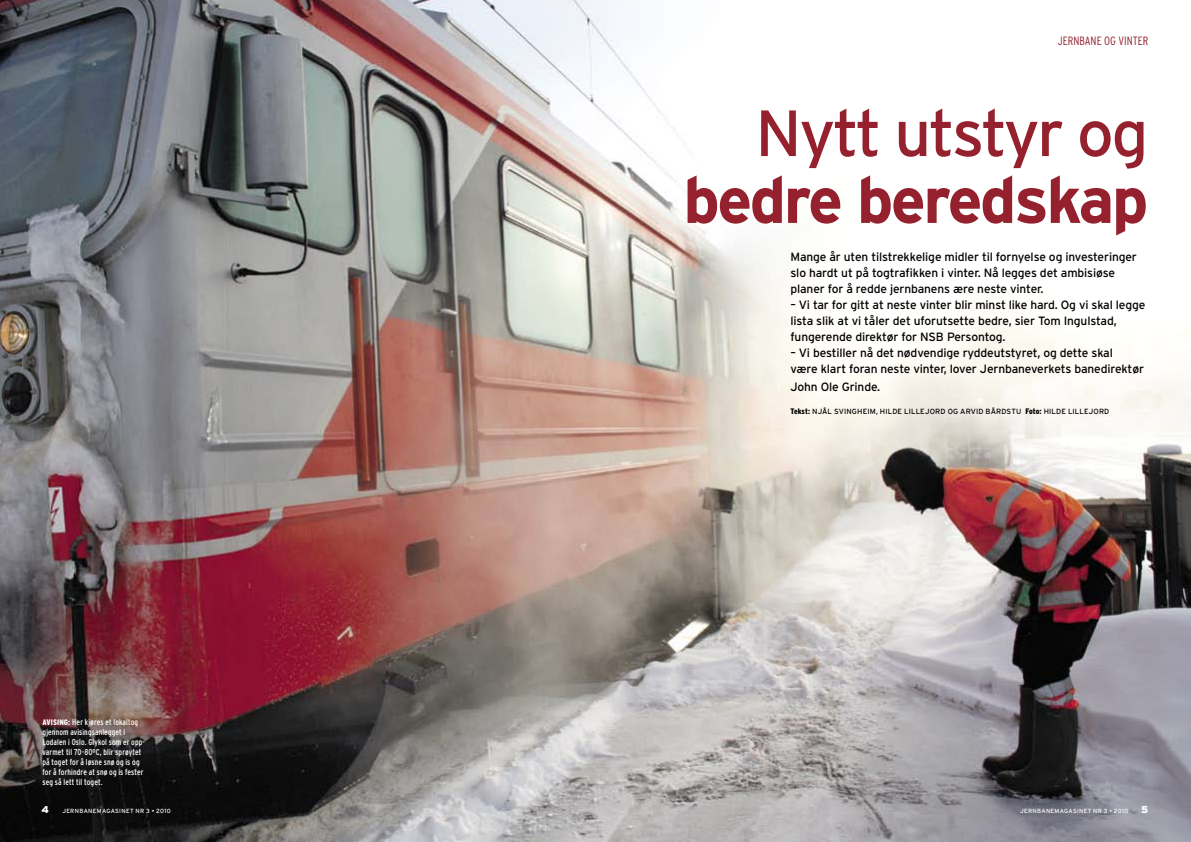
<style>
.page{position:relative;width:1191px;height:842px;background:#fff}
.page>*{position:absolute;margin:0;border:0;box-sizing:border-box;transform-origin:0 0}
.t1{font:700 65.2px "Interstate";letter-spacing:-.04em;color:#94212d}
.t2{font:65.2px "Interstate";letter-spacing:-.04em;color:#94212d}
.t3{font:12px/16px "Interstate";letter-spacing:-.01em;color:#000}
.t4{font:300 condensed 12px "Interstate";color:#94212d}
.t5{font:900 10px "Interstate";color:#fff}
.t6{font:condensed 8.5px/10px "Interstate";letter-spacing:.01em;color:#fff;scale:.95 1}
.t7{font:7.5px "Interstate";letter-spacing:.015em;color:#000}
.t8{font:6px "Interstate";letter-spacing:.06em;color:#fff}
.s1{font-weight:900;font-size:8px}
.s2{font-weight:900;font-stretch:condensed;font-size:8px}
</style>
<div class="page">
<img style="left:0;top:0;width:1191px;height:842px">
<p class="t4" style="left:1057px;top:34px;width:92px">JERNBANE OG VINTER</p>
<h1 class="t2" style="left:755px;top:97px;width:395px">Nytt utstyr og</h1>
<h1 class="t1" style="left:683px;top:164px;width:467px">bedre beredskap</h1>
<p class="t6" style="left:43px;top:717px;width:109px"><span class="s1">AVISING:</span> Her kjøres et lokaltog gjennom avisingsanlegget i<br>Lodalen i Oslo. Glykol som er opp&shy;varmet til 70-80ºC, blir sprøytet på toget for å løsne snø og is og for å forhindre at snø og is fester seg så lett til toget.</p>
<p class="t3" style="left:790px;top:249px;width:348px">Mange år uten tilstrekkelige midler til fornyelse og investeringer slo hardt ut på togtrafikken i vinter. Nå legges det ambisiøse planer for å redde jernbanens ære neste vinter.</p>
<p class="t3" style="left:790px;top:297px;width:356px">– Vi tar for gitt at neste vinter blir minst like hard. Og vi skal legge lista slik at vi tåler det uforutsette bedre, sier Tom Ingulstad, fungerende direktør for NSB Persontog.</p>
<p class="t3" style="left:790px;top:345px;width:355px">– Vi bestiller nå det nødvendige ryddeutstyret, og dette skal<br>være klart foran neste vinter, lover Jernbaneverkets banedirektør</p>
<p class="t3" style="left:790px;top:379px;width:91px">John Ole Grinde.</p>
<p class="t7" style="left:790px;top:407px;width:320px"><span class="s2">Tekst:</span> NJÅL SVINGHEIM, HILDE LILLEJORD OG ARVID BÅRDSTU <span class="s2">Foto:</span> HILDE LILLEJORD</p>
<p class="t5" style="left:42px;top:804px;width:9px">4</p>
<p class="t8" style="left:62px;top:807px;width:6px">jernbanemagasinet</p>
<p class="t8" style="left:136px;top:807px;width:37px">NR 3 • 2010</p>
<p class="t8" style="left:1020px;top:807px;width:6px">jernbanemagasinet</p>
<p class="t8" style="left:1093px;top:807px;width:37px">NR 3 • 2010</p>
<p class="t5" style="left:1141px;top:804px;width:9px">5</p>
</div>
